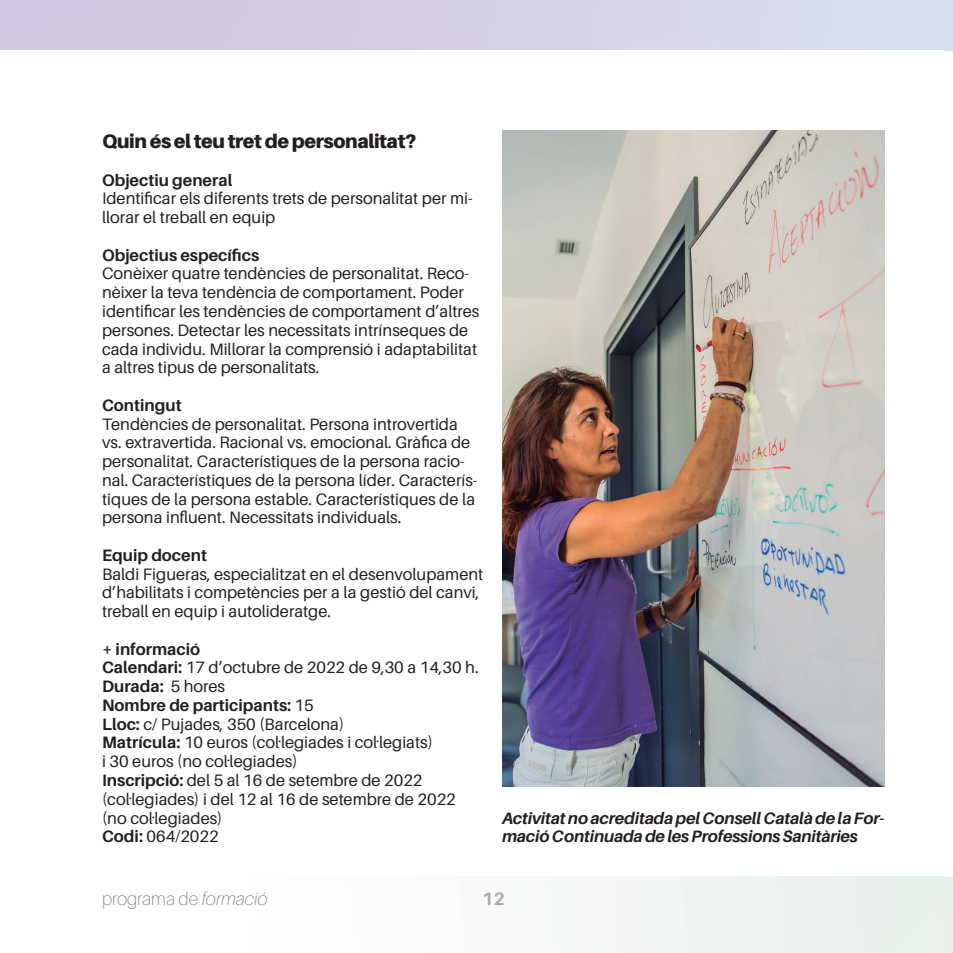
<style>
.page{position:relative;width:953px;height:953px;background:#fff}
.page>*{position:absolute;margin:0;border:0;box-sizing:border-box;transform-origin:0 0}
.t1{font:900 19.5px "Aileron";letter-spacing:-.02em;color:#231f20}
.t2{font:100 18px "Aileron";color:#7a7c7f}
.t3{font:700 18px "Aileron";color:#a8a9ad}
.t4{font:16.5px/18.8px "Aileron";color:#231f20}
.t5{font:700 16.5px "Aileron";color:#231f20}
.t6{font:italic 700 16.5px/18.8px "Aileron";letter-spacing:-.01em;color:#231f20}
.s1{font-weight:700}
.s2{font-weight:400}
.s3{font-style:italic}
</style>
<div class="page">
<img style="left:502px;top:130px;width:382px;height:656px">
<p class="t1" style="left:102px;top:130px;width:316px">Quin és el teu tret de personalitat?</p>
<p class="t5" style="left:102px;top:171px;width:132px">Objectiu general</p>
<p class="t4" style="left:102px;top:189px;width:372px">Identificar els diferents trets de personalitat per mi&shy;llorar el treball en equip</p>
<p class="t5" style="left:102px;top:246px;width:159px">Objectius específics</p>
<p class="t4" style="left:102px;top:264px;width:379px">Conèixer quatre tendències de personalitat. Reco&shy;nèixer la teva tendència de comportament. Poder identificar les tendències de comportament d’altres persones. Detectar les necessitats intrínseques de cada individu. Millorar la comprensió i adaptabilitat a altres tipus de personalitats.</p>
<p class="t5" style="left:102px;top:396px;width:81px">Contingut</p>
<p class="t4" style="left:102px;top:414px;width:377px">Tendències de personalitat. Persona introvertida vs. extravertida. Racional vs. emocional. Gràfica de personalitat. Característiques de la persona racio&shy;nal. Característiques de la persona líder. Caracterís&shy;tiques de la persona estable. Característiques de la persona influent. Necessitats individuals.</p>
<p class="t5" style="left:102px;top:546px;width:106px">Equip docent</p>
<p class="t4" style="left:102px;top:564px;width:383px">Baldi Figueras, especialitzat en el desenvolupament d’habilitats i competències per a la gestió del canvi, treball en equip i autolideratge.</p>
<p class="t5" style="left:102px;top:639px;width:100px">+ informació</p>
<p class="t4" style="left:102px;top:658px;width:378px"><span class="s1">Calendari:</span> 17 d’octubre de 2022 de 9,30 a 14,30 h.</p>
<p class="t5" style="left:102px;top:677px;width:124px">Durada: <span class="s2">5 hores</span></p>
<p class="t5" style="left:102px;top:696px;width:213px">Nombre de participants: <span class="s2">15</span></p>
<p class="t4" style="left:102px;top:714px;width:244px"><span class="s1">Lloc:</span> c/ Pujades, 350 (Barcelona)</p>
<p class="t4" style="left:102px;top:733px;width:332px"><span class="s1">Matrícula:</span> 10 euros (col·legiades i col·legiats)</p>
<p class="t4" style="left:102px;top:752px;width:197px">i 30 euros (no col·legiades)</p>
<p class="t4" style="left:102px;top:771px;width:322px"><span class="s1">Inscripció:</span> del 5 al 16 de setembre de 2022</p>
<p class="t4" style="left:102px;top:789px;width:355px">(col·legiades) i del 12 al 16 de setembre de 2022</p>
<p class="t4" style="left:102px;top:808px;width:122px">(no col·legiades)</p>
<p class="t4" style="left:102px;top:827px;width:118px"><span class="s1">Codi:</span> 064/2022</p>
<p class="t6" style="left:502px;top:808px;width:384px">Activitat no acreditada pel Consell Català de la For&shy;mació Continuada de les Professions Sanitàries</p>
<p class="t2" style="left:102px;top:888px;width:167px">programa de <span class="s3">formació</span></p>
<p class="t3" style="left:482px;top:888px;width:24px">12</p>
</div>
